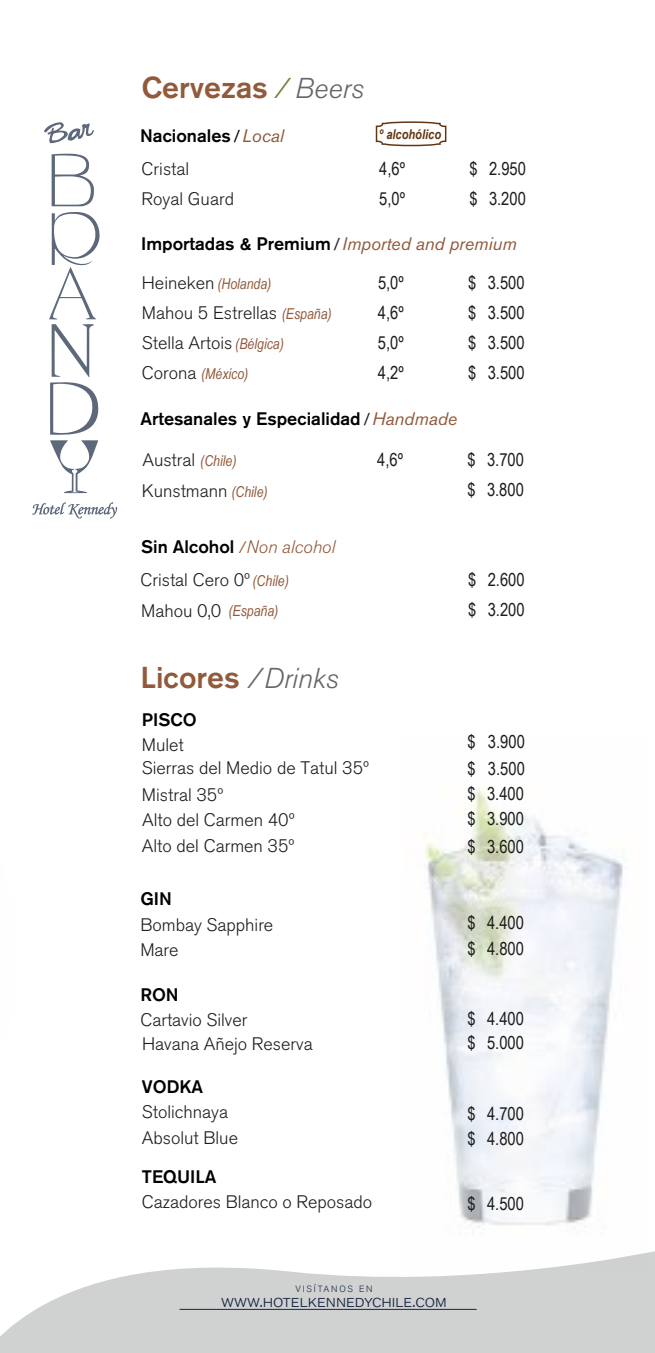
<style>
.page{position:relative;width:655px;height:1353px;background:#fff}
.page>*{position:absolute;margin:0;border:0;box-sizing:border-box;transform-origin:0 0}
.t1{font:500 30px "Akzidenz Grotesk BQ";color:#915a3b}
.t2{font:300 18px/25.5px "Akzidenz Grotesk BQ";color:#1d1d1b}
.t3{font:18px/25.5px "Arial Narrow";color:#1d1d1b}
.t4{font:500 18px "Akzidenz Grotesk BQ";color:#000}
.t5{font:18px "Akzidenz Grotesk BQ Light SC";color:#172742}
.t6{font:italic 15px "Arial Narrow";color:#915a3b}
.t7{font:italic 700 13.5px "Arial Narrow";color:#633613}
.t8{font:9px "Akzidenz Grotesk BQ Light SC";letter-spacing:.2em;color:#172742}
.s1{font-weight:300;font-style:italic;font-size:28.5px;color:#6d8230}
.s2{font-weight:300;font-style:italic;font-size:28.5px;color:#666}
.s3{font-family:"Arial Narrow";font-weight:700;font-style:italic;font-size:16.5px}
.s4{font-weight:400;font-style:italic;color:#915a3b}
.s5{font-family:"Arial Narrow";font-weight:700;font-style:italic;font-size:16.5px;color:#1d1d1b}
.s6{font-family:"Akzidenz Grotesk BQ";font-weight:300;font-style:normal;font-size:18px;color:#1d1d1b}
.s7{font-family:"Arial Narrow";font-weight:400;font-style:italic;font-size:15px;color:#915a3b}
.s8{font-weight:500;color:#000}
.s9{font-size:16.5px;color:#915a3b}
.s10{font-style:italic;color:#915a3b}
</style>
<div class="page">
<svg style="left:1px;top:1251px;width:654px;height:101px;fill:#d0d1d1"></svg>
<img style="left:401px;top:788px;width:245px;height:480px">
<img style="left:1px;top:1251px;width:35px;height:35px">
<svg style="left:375px;top:121px;width:72px;height:26px"></svg>
<svg style="left:44px;top:122px;width:50px;height:21px"></svg>
<svg style="left:52px;top:153px;width:42px;height:53px"></svg>
<svg style="left:49px;top:212px;width:51px;height:281px"></svg>
<svg style="left:32px;top:502px;width:85px;height:16px"></svg>
<hr style="left:180px;top:1308px;width:297px;height:1px;background:#172742">
<h1 class="t1" style="left:142px;top:69px;width:223px">Cervezas <span class="s1">/</span> <span class="s2">Beers</span></h1>
<p class="t4" style="left:140px;top:124px;width:145px">Nacionales <span class="s3">/</span> <span class="s4">Local</span></p>
<p class="t7" style="left:379px;top:124px;width:63px">º alcohólico</p>
<p class="t2" style="left:142px;top:156px;width:49px">Cristal</p>
<p class="t3" style="left:379px;top:155px;width:27px">4,6º</p>
<p class="t3" style="left:469px;top:155px;width:58px">$ 2.950</p>
<p class="t2" style="left:142px;top:186px;width:94px">Royal Guard</p>
<p class="t3" style="left:379px;top:185px;width:27px">5,0º</p>
<p class="t3" style="left:469px;top:185px;width:58px">$ 3.200</p>
<p class="t4" style="left:141px;top:233px;width:377px">Importadas &amp; Premium <span class="s5">/</span> <span class="s4">Imported and premium</span></p>
<p class="t6" style="left:142px;top:273px;width:131px"><span class="s6">Heineken</span> (Holanda)</p>
<p class="t3" style="left:378px;top:269px;width:27px">5,0º</p>
<p class="t3" style="left:468px;top:269px;width:58px">$ 3.500</p>
<p class="t2" style="left:142px;top:300px;width:191px">Mahou 5 Estrellas <span class="s7">(España)</span></p>
<p class="t3" style="left:378px;top:299px;width:27px">4,6º</p>
<p class="t3" style="left:468px;top:299px;width:58px">$ 3.500</p>
<p class="t2" style="left:142px;top:330px;width:143px">Stella Artois <span class="s7">(Bélgica)</span></p>
<p class="t3" style="left:378px;top:329px;width:27px">5,0º</p>
<p class="t3" style="left:468px;top:329px;width:58px">$ 3.500</p>
<p class="t6" style="left:142px;top:363px;width:108px"><span class="s6">Corona</span> (México)</p>
<p class="t3" style="left:378px;top:359px;width:27px">4,2º</p>
<p class="t3" style="left:468px;top:359px;width:58px">$ 3.500</p>
<p class="t4" style="left:140px;top:407px;width:318px">Artesanales y Especialidad <span class="s5">/</span> <span class="s4">Handmade</span></p>
<p class="t2" style="left:142px;top:447px;width:96px">Austral <span class="s7">(Chile)</span></p>
<p class="t3" style="left:377px;top:446px;width:27px">4,6º</p>
<p class="t3" style="left:467px;top:446px;width:58px">$ 3.700</p>
<p class="t2" style="left:142px;top:478px;width:127px">Kunstmann <span class="s7">(Chile)</span></p>
<p class="t3" style="left:467px;top:476px;width:58px">$ 3.800</p>
<p class="t2" style="left:140px;top:530px;width:196px;line-height:33.8px"><span class="s8">Sin Alcohol</span> <span class="s9">/</span><span class="s10">Non alcohol<br></span>Cristal Cero 0º <span class="s7">(Chile)</span></p>
<p class="t3" style="left:468px;top:566px;width:58px">$ 2.600</p>
<p class="t2" style="left:141px;top:598px;width:139px">Mahou 0,0 <span class="s7">(España)</span></p>
<p class="t3" style="left:468px;top:596px;width:58px">$ 3.200</p>
<h1 class="t1" style="left:140px;top:658px;width:200px">Licores <span class="s2">/Drinks</span></h1>
<p class="t4" style="left:142px;top:708px;width:56px">PISCO</p>
<p class="t2" style="left:142px;top:732px;width:44px">Mulet</p>
<p class="t3" style="left:467px;top:728px;width:59px">$ 3.900</p>
<p class="t2" style="left:142px;top:755px;width:229px">Sierras del Medio de Tatul 35º</p>
<p class="t3" style="left:467px;top:755px;width:59px">$ 3.500</p>
<p class="t2" style="left:142px;top:807px;width:154px">Alto del Carmen 40º<br>Alto del Carmen 35º</p>
<p class="t3" style="left:467px;top:780px;width:58px">$ 3.400 $ 3.900</p>
<p class="t3" style="left:467px;top:833px;width:58px">$ 3.600</p>
<p class="t2" style="left:142px;top:781px;width:83px">Mistral 35º</p>
<p class="t4" style="left:140px;top:887px;width:33px">GIN</p>
<p class="t2" style="left:140px;top:912px;width:134px">Bombay Sapphire<br>Mare</p>
<p class="t3" style="left:467px;top:909px;width:58px">$ 4.400 $ 4.800</p>
<p class="t4" style="left:140px;top:983px;width:40px">RON</p>
<p class="t2" style="left:140px;top:1007px;width:109px">Cartavio Silver</p>
<p class="t3" style="left:467px;top:1004px;width:58px">$ 4.400</p>
<p class="t2" style="left:142px;top:1031px;width:172px">Havana Añejo Reserva</p>
<p class="t3" style="left:467px;top:1028px;width:58px">$ 5.000</p>
<p class="t4" style="left:142px;top:1075px;width:63px">VODKA</p>
<p class="t2" style="left:142px;top:1099px;width:88px">Stolichnaya</p>
<p class="t3" style="left:467px;top:1099px;width:58px">$ 4.700</p>
<p class="t2" style="left:142px;top:1124px;width:98px">Absolut Blue</p>
<p class="t3" style="left:467px;top:1125px;width:58px">$ 4.800</p>
<p class="t4" style="left:142px;top:1165px;width:76px">TEQUILA</p>
<p class="t2" style="left:142px;top:1189px;width:232px">Cazadores Blanco o Reposado</p>
<p class="t3" style="left:467px;top:1189px;width:58px">$ 4.500</p>
<p class="t8" style="left:295px;top:1283px;width:79px">VISÍTANOS EN</p>
<p class="t5" style="left:221px;top:1290px;width:227px">www.hotelkennedychile.com</p>
</div>
